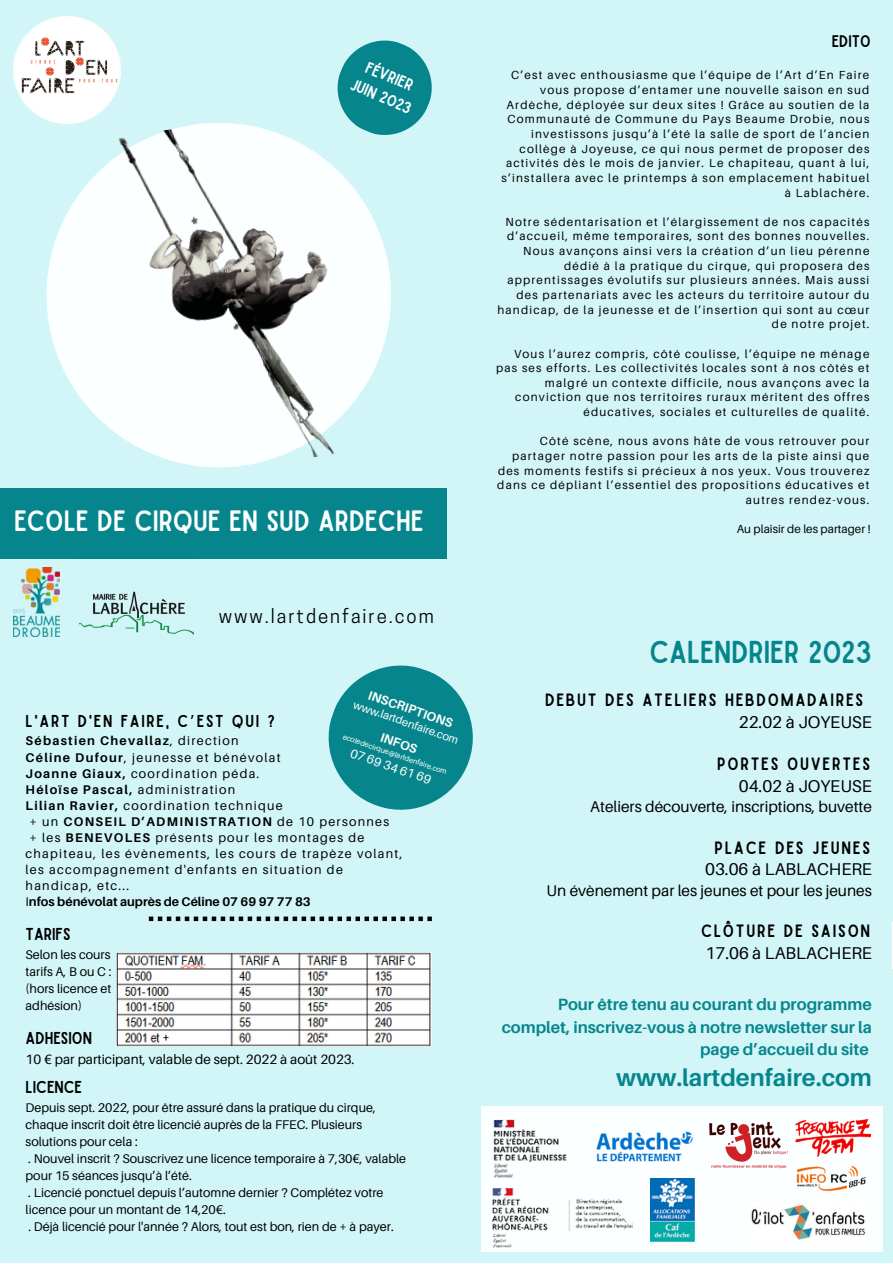
<style>
.page{position:relative;width:893px;height:1264px;background:#fff}
.page>*{position:absolute;margin:0;border:0;box-sizing:border-box;transform-origin:0 0}
.t1{font:30.3px "Sailors";color:#06868c}
.t2{font:28.05px "Sailors";color:#fcffff}
.t3{font:700 24px "Aileron";color:#06868c}
.t4{font:18.75px "Cooper Hewitt";letter-spacing:.105em;color:#000}
.t5{font:17.1px "Sailors";letter-spacing:.1em;color:#000}
.t6{font:17.1px "Aileron";color:#000}
.t7{font:16.5px "Sailors";letter-spacing:.1em;color:#000}
.t8{font:16.5px "Sailors";color:#000}
.t9{font:700 16.35px/22.6px "Aileron";color:#06868c;text-align:right}
.t10{font:16.05px "Sailors";color:#000}
.t11{font:15.75px "Sailors";color:#fff}
.t12{font:15.45px "Aileron";color:#000}
.t13{font:13.5px "Aileron";color:#000}
.t14{font:700 12.75px "Aileron";color:#fff}
.t15{font:12.75px "Aileron";color:#fff}
.t16{font:12.6px/16.8px "Aileron";color:#000;text-align:justify}
.t17{font:12.6px "Aileron";letter-spacing:.1em;color:#000}
.t18{font:700 12.6px "Aileron";letter-spacing:.1em;color:#000}
.t19{font:700 12.6px "Aileron";color:#000}
.t20{font:11.7px/14.7px "Aileron";letter-spacing:.1em;color:#000;text-align:right}
.t21{font:11.7px "Aileron";color:#000}
.t22{font:11.25px "Aileron";color:#fff}
.t23{font:7.5px "Aileron";color:#fff}
.s1{font-family:"Noto Sans Gurmukhi"}
.s2{font-weight:400}
.s3{font-weight:700}
</style>
<div class="page">
<div style="left:0;top:0;width:892px;height:1262px;background:#d2f6f8"></div>
<div style="left:0;top:488px;width:446px;height:70px;background:#06868c"></div>
<img style="left:13px;top:567px;width:47px;height:69px">
<img style="left:80px;top:558px;width:113px;height:77px">
<img style="left:13px;top:16px;width:107px;height:107px">
<div style="left:47px;top:123px;width:344px;height:344px;background:#fcffff;border-radius:50%"></div>
<img style="left:72px;top:100px;width:319px;height:368px">
<svg style="left:331px;top:40px;width:101px;height:101px"></svg>
<div style="left:480px;top:1105px;width:402px;height:146px;background:#fcffff"></div>
<svg style="left:328px;top:665px;width:145px;height:145px"></svg>
<img style="left:492px;top:1188px;width:141px;height:59px">
<img style="left:493px;top:1119px;width:74px;height:59px">
<img style="left:650px;top:1178px;width:44px;height:63px">
<img style="left:795px;top:1119px;width:75px;height:37px">
<img style="left:796px;top:1166px;width:70px;height:25px">
<img style="left:596px;top:1131px;width:98px;height:31px">
<img style="left:117px;top:952px;width:314px;height:94px">
<svg style="left:149px;top:916px;width:283px;height:5px"></svg>
<img style="left:892px;top:890px;width:1px;height:32px">
<img style="left:751px;top:1203px;width:114px;height:37px">
<img style="left:709px;top:1121px;width:79px;height:47px">
<div style="left:182px;top:335px;width:79px;height:102px;background:#fcffff;border-radius:50%"></div>
<div style="left:267px;top:175px;width:56px;height:73px;background:#fcffff;border-radius:50%"></div>
<h3 class="t11" style="left:369px;top:61px;width:51px;rotate:23deg">FÉVRIER</h3>
<h3 class="t11" style="left:353px;top:78px;width:66px;rotate:23deg">JUIN 2023</h3>
<h2 class="t2" style="left:14px;top:511px;width:411px">ECOLE DE CIRQUE EN SUD ARDECHE</h2>
<h3 class="t4" style="left:219px;top:609px;width:216px">www.lartdenfaire.com</h3>
<p class="t14" style="left:371px;top:687px;width:90px;rotate:19deg">INSCRIPTIONS</p>
<p class="t22" style="left:356px;top:697px;width:112px;rotate:19deg">www.lartdenfaire.com</p>
<h3 class="t7" style="left:26px;top:715px;width:251px">L'ART D'EN FAIRE, C<span class="s1">’</span>EST QUI ?</h3>
<p class="t18" style="left:26px;top:733px;width:214px">Sébastien Chevallaz<span class="s2">, direction</span></p>
<p class="t17" style="left:26px;top:749px;width:256px"><span class="s3">Céline Dufour</span>, jeunesse et bénévolat</p>
<p class="t17" style="left:26px;top:765px;width:235px"><span class="s3">Joanne Giaux,</span> coordination péda.</p>
<p class="t18" style="left:26px;top:781px;width:211px">Héloïse Pascal, <span class="s2">administration</span></p>
<p class="t17" style="left:26px;top:797px;width:258px"><span class="s3">Lilian Ravier,</span> coordination technique</p>
<p class="t18" style="left:30px;top:813px;width:361px"><span class="s2">+ un</span> CONSEIL D’ADMINISTRATION <span class="s2">de 10 personnes</span></p>
<p class="t17" style="left:30px;top:829px;width:336px">+ les <span class="s3">BENEVOLES</span> présents pour les montages de</p>
<p class="t17" style="left:26px;top:845px;width:378px">chapiteau, les évènements, les cours de trapèze volant,</p>
<p class="t17" style="left:26px;top:861px;width:319px">les accompagnement d'enfants en situation de</p>
<p class="t17" style="left:26px;top:877px;width:105px">handicap, etc...</p>
<p class="t19" style="left:26px;top:893px;width:287px"><span class="s2">I</span>nfos bénévolat auprès de Céline 07 69 97 77 83</p>
<h3 class="t8" style="left:26px;top:927px;width:47px">TARIFS</h3>
<p class="t16" style="left:26px;top:946px;width:87px">Selon les cours tarifs A, B ou C : (hors licence et adhésion)</p>
<h3 class="t8" style="left:26px;top:1032px;width:68px">ADHESION</h3>
<p class="t13" style="left:26px;top:1051px;width:330px">10 € par participant, valable de sept. 2022 à août 2023.</p>
<h3 class="t8" style="left:26px;top:1081px;width:58px">LICENCE</h3>
<p class="t16" style="left:26px;top:1099px;width:382px;text-align:left">Depuis sept. 2022, pour être assuré dans la pratique du cirque, chaque inscrit doit être licencié auprès de la FFEC. Plusieurs solutions pour cela :<br>. Nouvel inscrit ? Souscrivez une licence temporaire à 7,30€, valable pour 15 séances jusqu’à l’été.<br>. Licencié ponctuel depuis l’automne dernier ? Complétez votre licence pour un montant de 14,20€.<br>. Déjà licencié pour l'année ? Alors, tout est bon, rien de + à payer.</p>
<p class="t14" style="left:383px;top:729px;width:40px;rotate:19deg">INFOS</p>
<p class="t23" style="left:345px;top:732px;width:111px;rotate:19deg">ecoledecirque@lartdenfaire.com</p>
<p class="t15" style="left:353px;top:745px;width:86px;rotate:19deg">07 69 34 61 69</p>
<h3 class="t10" style="left:831px;top:35px;width:40px">EDITO</h3>
<p class="t20" style="left:501px;top:68px;width:369px">C’est avec enthousiasme que l’équipe de l’Art d’En Faire vous propose d’entamer une nouvelle saison en sud Ardèche, déployée sur deux sites ! Grâce au soutien de la Communauté de Commune du Pays Beaume Drobie, nous investissons jusqu’à l’été la salle de sport de l’ancien collège à Joyeuse, ce qui nous permet de proposer des activités dès le mois de janvier. Le chapiteau, quant à lui, s’installera avec le printemps à son emplacement habituel à Lablachère.</p>
<p class="t20" style="left:497px;top:214px;width:373px">Notre sédentarisation et l’élargissement de nos capacités d’accueil, même temporaires, sont des bonnes nouvelles.<br>Nous avançons ainsi vers la création d’un lieu pérenne dédié à la pratique du cirque, qui proposera des apprentissages évolutifs sur plusieurs années. Mais aussi des partenariats avec les acteurs du territoire autour du handicap, de la jeunesse et de l’insertion qui sont au cœur de notre projet.</p>
<p class="t20" style="left:496px;top:346px;width:375px">Vous l’aurez compris, côté coulisse, l’équipe ne ménage pas ses efforts. Les collectivités locales sont à nos côtés et malgré un contexte difficile, nous avançons avec la conviction que nos territoires ruraux méritent des offres éducatives, sociales et culturelles de qualité.</p>
<p class="t20" style="left:497px;top:433px;width:373px">Côté scène, nous avons hâte de vous retrouver pour partager notre passion pour les arts de la piste ainsi que des moments festifs si précieux à nos yeux. Vous trouverez dans ce dépliant l’essentiel des propositions éducatives et autres rendez-vous.</p>
<p class="t21" style="left:736px;top:522px;width:135px">Au plaisir de les partager !</p>
<h1 class="t1" style="left:649px;top:641px;width:224px">CALENDRIER 2023</h1>
<h3 class="t5" style="left:545px;top:693px;width:320px">DEBUT DES ATELIERS HEBDOMADAIRES</h3>
<h3 class="t6" style="left:738px;top:711px;width:135px">22.02 à JOYEUSE</h3>
<h3 class="t5" style="left:717px;top:757px;width:154px">PORTES OUVERTES</h3>
<h3 class="t6" style="left:738px;top:775px;width:135px">04.02 à JOYEUSE</h3>
<h3 class="t12" style="left:590px;top:797px;width:283px">Ateliers découverte, inscriptions, buvette</h3>
<h3 class="t5" style="left:714px;top:841px;width:157px">PLACE DES JEUNES</h3>
<h3 class="t6" style="left:705px;top:858px;width:168px">03.06 à LABLACHERE</h3>
<h3 class="t12" style="left:546px;top:880px;width:327px">Un évènement par les jeunes et pour les jeunes</h3>
<h3 class="t5" style="left:701px;top:924px;width:171px">CLÔTURE DE SAISON</h3>
<h3 class="t6" style="left:705px;top:942px;width:168px">17.06 à LABLACHERE</h3>
<h3 class="t9" style="left:502px;top:992px;width:371px">Pour être tenu au courant du programme complet, inscrivez-vous à notre newsletter sur la page d’accueil du site</h3>
<h3 class="t3" style="left:616px;top:1062px;width:257px">www.lartdenfaire.com</h3>
</div>
